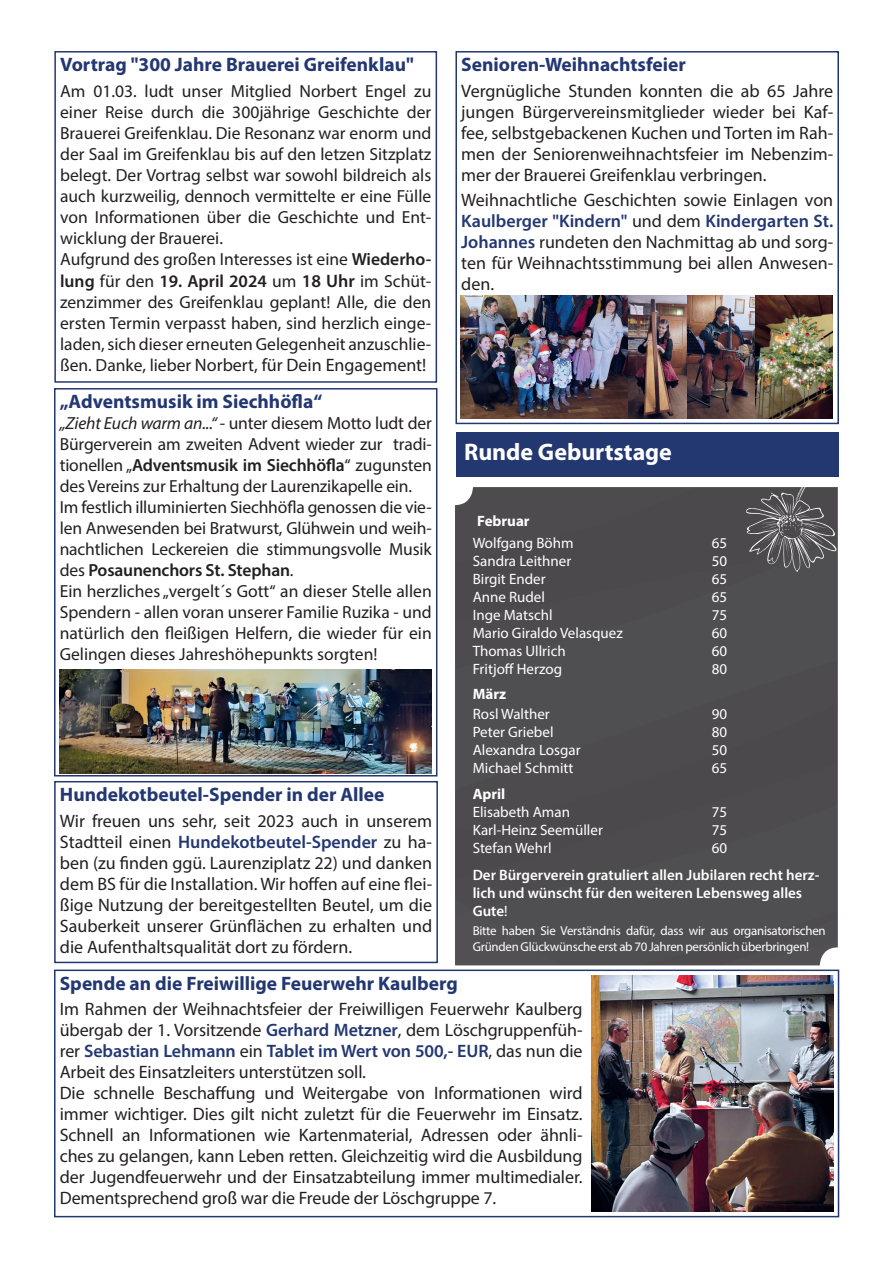
<style>
.page{position:relative;width:893px;height:1263px;background:#fff}
.page>*{position:absolute;margin:0;border:0;box-sizing:border-box;transform-origin:0 0}
.t1{font:700 24px "Myriad Pro";letter-spacing:-.005em;color:#fff}
.t2{font:700 19.5px "Myriad Pro";color:#233771}
.t3{font:18px/21px "Myriad Pro";letter-spacing:-.005em;color:#231f20;text-align:justify}
.t4{font:17.55px/21.1px "Myriad Pro";color:#231f20}
.t5{font:15px "Myriad Pro";color:#fff}
.t6{font:600 15px/18px "Myriad Pro";color:#fff}
.t7{font:700 15px "Myriad Pro";color:#fff}
.t8{font:12.9px/15.5px "Myriad Pro";letter-spacing:-.02em;color:#fff}
.s1{font-weight:600}
.s2{font-weight:600;font-size:18px}
.s3{font-size:17.55px}
.s4{font-weight:600;color:#233771}
.s5{font-style:italic}
.s6{font-weight:400}
</style>
<div class="page">
<div style="left:54px;top:388px;width:383px;height:388px;border:2px solid #233771"></div>
<div style="left:456px;top:432px;width:382px;height:44px;background:#233771"></div>
<div style="left:455px;top:487px;width:383px;height:478px;background:#4d4b4d"></div>
<svg style="left:745px;top:487px;width:93px;height:85px;background:#615f61"></svg>
<div style="left:54px;top:781px;width:384px;height:182px;border:2px solid #233771"></div>
<div style="left:54px;top:969px;width:785px;height:248px;border:2px solid #233771"></div>
<img style="left:59px;top:670px;width:372px;height:103px">
<div style="left:455px;top:51px;width:384px;height:373px;border:2px solid #233771"></div>
<img style="left:591px;top:975px;width:242px;height:236px">
<div style="left:54px;top:51px;width:383px;height:332px;border:2px solid #233771"></div>
<img style="left:461px;top:295px;width:372px;height:123px">
<p class="t2" style="left:60px;top:52px;width:355px">Vortrag "300 Jahre Brauerei Greifenklau"</p>
<p class="t4" style="left:60px;top:80px;width:373px">Am 01.03. ludt unser Mitglied Norbert Engel zu einer Reise durch die 300jährige Geschichte der Brauerei Greifenklau. Die Resonanz war enorm und der Saal im Greifenklau bis auf den letzen Sitzplatz belegt. Der Vortrag selbst war sowohl bildreich als auch kurzweilig, dennoch vermittelte er eine Fülle von Informationen über die Geschichte und Ent&shy;wicklung der Brauerei.<br>Aufgrund des großen Interesses ist eine <span class="s1">Wiederho&shy;lung</span> für den <span class="s1">19. April 2024</span> um <span class="s2">18 Uhr</span> im Schüt&shy;zenzimmer des Greifenklau geplant! Alle, die den ersten Termin verpasst haben, sind herzlich einge&shy;laden, sich dieser erneuten Gelegenheit anzuschlie-</p>
<p class="t3" style="left:60px;top:354px;width:368px"><span class="s3">ßen. Danke, lieber</span> Norbert, für Dein Engagement!</p>
<p class="t2" style="left:461px;top:52px;width:226px">Senioren-Weihnachtsfeier</p>
<p class="t3" style="left:461px;top:80px;width:373px">Vergnügliche Stunden konnten die ab 65 Jahre jungen Bürgervereinsmitglieder wieder bei Kaf&shy;fee, selbstgebackenen Kuchen und Torten im Rah&shy;men der Seniorenweihnachtsfeier im Nebenzim&shy;mer der Brauerei Greifenklau verbringen.</p>
<p class="t3" style="left:461px;top:189px;width:373px">Weihnachtliche Geschichten sowie Einlagen von <span class="s4">Kaulberger "Kindern"</span> und dem <span class="s4">Kindergarten St.<br>Johannes</span> rundeten den Nachmittag ab und sorg&shy;ten für Weihnachtsstimmung bei allen Anwesen&shy;den.</p>
<p class="t2" style="left:60px;top:389px;width:264px">„Adventsmusik im Siechhöfla“</p>
<p class="t4" style="left:60px;top:413px;width:374px"><span class="s5">„Zieht Euch warm an...“</span> - unter diesem Motto ludt der Bürgerverein am zweiten Advent wieder zur tradi&shy;tionellen „<span class="s1">Adventsmusik im Siechhöfla</span>“ zugunsten des Vereins zur Erhaltung der Laurenzikapelle ein.<br>Im festlich illuminierten Siechhöfla genossen die vie&shy;len Anwesenden bei Bratwurst, Glühwein und weih&shy;nachtlichen Leckereien die stimmungsvolle Musik des <span class="s1">Posaunenchors St. Stephan</span>.<br>Ein herzliches „vergelt´s Gott“ an dieser Stelle allen Spendern - allen voran unserer Familie Ruzika - und natürlich den fleißigen Helfern, die wieder für ein Gelingen dieses Jahreshöhepunkts sorgten!</p>
<h1 class="t1" style="left:464px;top:436px;width:209px">Runde Geburtstage</h1>
<p class="t7" style="left:477px;top:511px;width:54px">Februar</p>
<p class="t5" style="left:473px;top:533px;width:102px">Wolfgang Böhm</p>
<p class="t5" style="left:712px;top:533px;width:17px">65</p>
<p class="t5" style="left:473px;top:551px;width:100px">Sandra Leithner</p>
<p class="t5" style="left:712px;top:551px;width:17px">50</p>
<p class="t5" style="left:473px;top:569px;width:74px">Birgit Ender</p>
<p class="t5" style="left:712px;top:569px;width:17px">65</p>
<p class="t5" style="left:473px;top:587px;width:74px">Anne Rudel</p>
<p class="t5" style="left:712px;top:587px;width:17px">65</p>
<p class="t5" style="left:473px;top:605px;width:81px">Inge Matschl</p>
<p class="t5" style="left:712px;top:605px;width:17px">75</p>
<p class="t5" style="left:473px;top:623px;width:152px">Mario Giraldo Velasquez</p>
<p class="t5" style="left:712px;top:623px;width:17px">60</p>
<p class="t5" style="left:473px;top:641px;width:95px">Thomas Ullrich</p>
<p class="t5" style="left:712px;top:641px;width:17px">60</p>
<p class="t5" style="left:473px;top:659px;width:91px">Fritjoff Herzog</p>
<p class="t5" style="left:712px;top:659px;width:17px">80</p>
<p class="t7" style="left:473px;top:684px;width:35px">März</p>
<p class="t5" style="left:473px;top:704px;width:79px">Rosl Walther</p>
<p class="t5" style="left:712px;top:704px;width:17px">90</p>
<p class="t5" style="left:473px;top:722px;width:82px">Peter Griebel</p>
<p class="t5" style="left:712px;top:722px;width:17px">80</p>
<p class="t5" style="left:473px;top:740px;width:109px">Alexandra Losgar</p>
<p class="t5" style="left:712px;top:740px;width:17px">50</p>
<p class="t5" style="left:473px;top:758px;width:102px">Michael Schmitt</p>
<p class="t5" style="left:712px;top:758px;width:17px">65</p>
<p class="t7" style="left:473px;top:784px;width:34px">April</p>
<p class="t5" style="left:473px;top:803px;width:99px">Elisabeth Aman</p>
<p class="t5" style="left:712px;top:803px;width:17px">75</p>
<p class="t5" style="left:473px;top:821px;width:132px">Karl-Heinz Seemüller</p>
<p class="t5" style="left:712px;top:821px;width:17px">75</p>
<p class="t5" style="left:473px;top:839px;width:80px">Stefan Wehrl</p>
<p class="t5" style="left:712px;top:839px;width:17px">60</p>
<p class="t6" style="left:473px;top:865px;width:348px">Der Bürgerverein gratuliert allen Jubilaren recht herz&shy;lich und wünscht für den weiteren Lebensweg alles<br>Gute<span class="s6">!</span></p>
<p class="t8" style="left:473px;top:923px;width:355px">Bitte haben Sie Verständnis dafür, dass wir aus organisatorischen<br>Gründen Glückwünsche erst ab 70 Jahren persönlich überbringen!</p>
<p class="t2" style="left:60px;top:782px;width:326px">Hundekotbeutel-Spender in der Allee</p>
<p class="t3" style="left:60px;top:810px;width:374px">Wir freuen uns sehr, seit 2023 auch in unserem Stadtteil einen <span class="s4">Hundekotbeutel-Spender</span> zu ha&shy;ben (zu finden ggü. Laurenziplatz 22) und danken dem BS für die Installation. Wir hoffen auf eine flei&shy;ßige Nutzung der bereitgestellten Beutel, um die Sauberkeit unserer Grünflächen zu erhalten und die Aufenthaltsqualität dort zu fördern.</p>
<p class="t2" style="left:60px;top:971px;width:400px">Spende an die Freiwillige Feuerwehr Kaulberg</p>
<p class="t3" style="left:60px;top:998px;width:524px;text-align:left">Im Rahmen der Weihnachtsfeier der Freiwilligen Feuerwehr Kaulberg übergab der 1. Vorsitzende <span class="s4">Gerhard Metzner</span>, dem Löschgruppenfüh&shy;rer <span class="s4">Sebastian Lehmann</span> ein <span class="s4">Tablet im Wert von 500,- EUR</span>, das nun die Arbeit des Einsatzleiters unterstützen soll.<br>Die schnelle Beschaffung und Weitergabe von Informationen wird immer wichtiger. Dies gilt nicht zuletzt für die Feuerwehr im Einsatz.<br>Schnell an Informationen wie Kartenmaterial, Adressen oder ähnli&shy;ches zu gelangen, kann Leben retten. Gleichzeitig wird die Ausbildung der Jugendfeuerwehr und der Einsatzabteilung immer multimedialer.<br>Dementsprechend groß war die Freude der Löschgruppe 7.</p>
</div>
